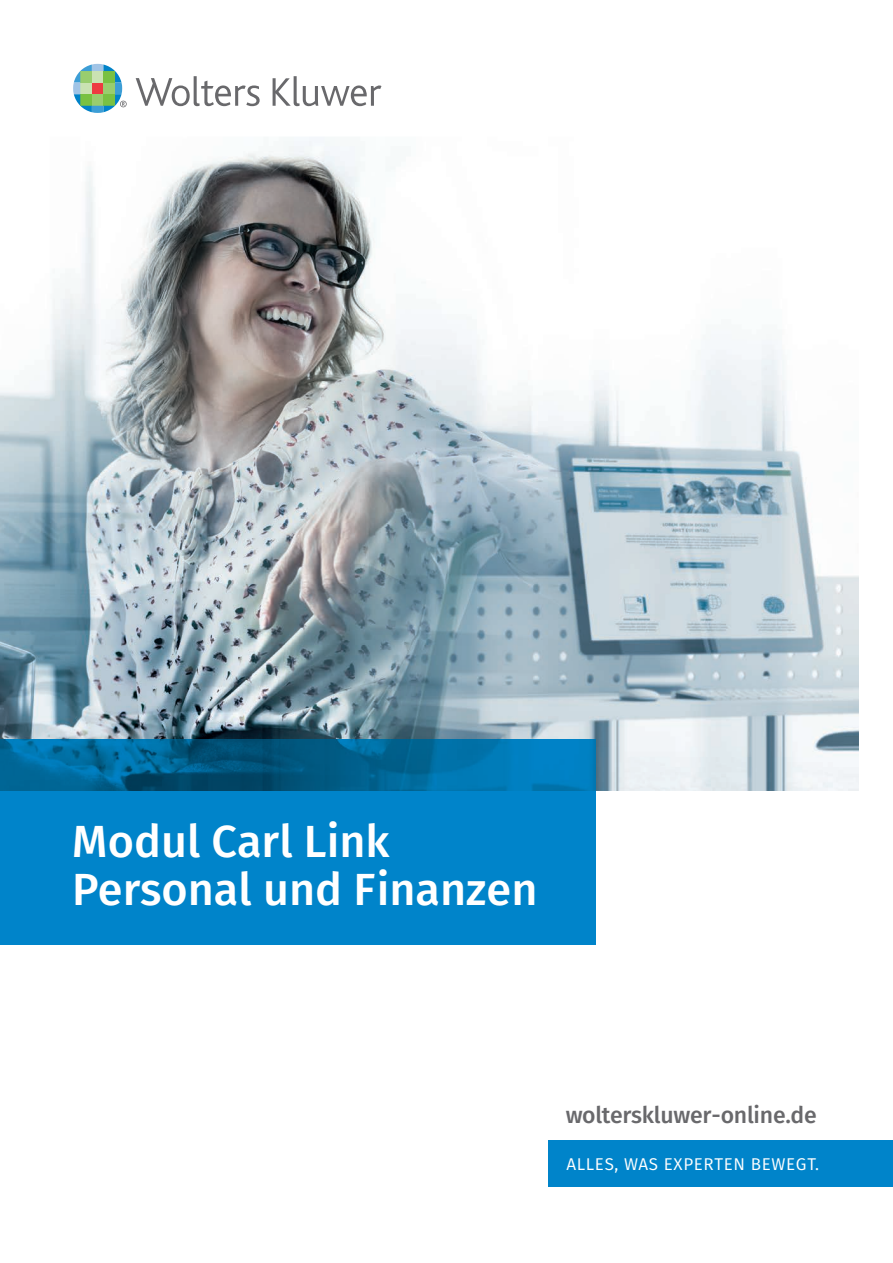
<style>
.page{position:relative;width:893px;height:1263px;background:#fff}
.page>*{position:absolute;margin:0;border:0;box-sizing:border-box;transform-origin:0 0}
.t1{font:500 45px/48px "Fira Sans";color:#fff}
.t2{font:500 22.95px "Fira Sans";letter-spacing:-.01em;color:#69696c}
.t3{font:17.1px "Fira Sans";letter-spacing:.04em;color:#fff}
</style>
<div class="page">
<img style="left:0;top:137px;width:859px;height:654px">
<div style="left:549px;top:1140px;width:344px;height:47px;background:#0084ca"></div>
<svg style="left:136px;top:76px;width:124px;height:30px"></svg>
<svg style="left:273px;top:76px;width:108px;height:30px"></svg>
<svg style="left:73px;top:64px;width:54px;height:49px"></svg>
<div style="left:0;top:791px;width:595px;height:153px;background:#0084ca"></div>
<img style="left:0;top:740px;width:595px;height:51px">
<p class="t1" style="left:72px;top:815px;width:467px">Modul Carl Link<br>Personal und Finanzen</p>
<p class="t2" style="left:566px;top:1096px;width:253px">wolterskluwer-online.de</p>
<p class="t3" style="left:566px;top:1151px;width:254px">ALLES, WAS EXPERTEN BEWEGT.</p>
</div>
